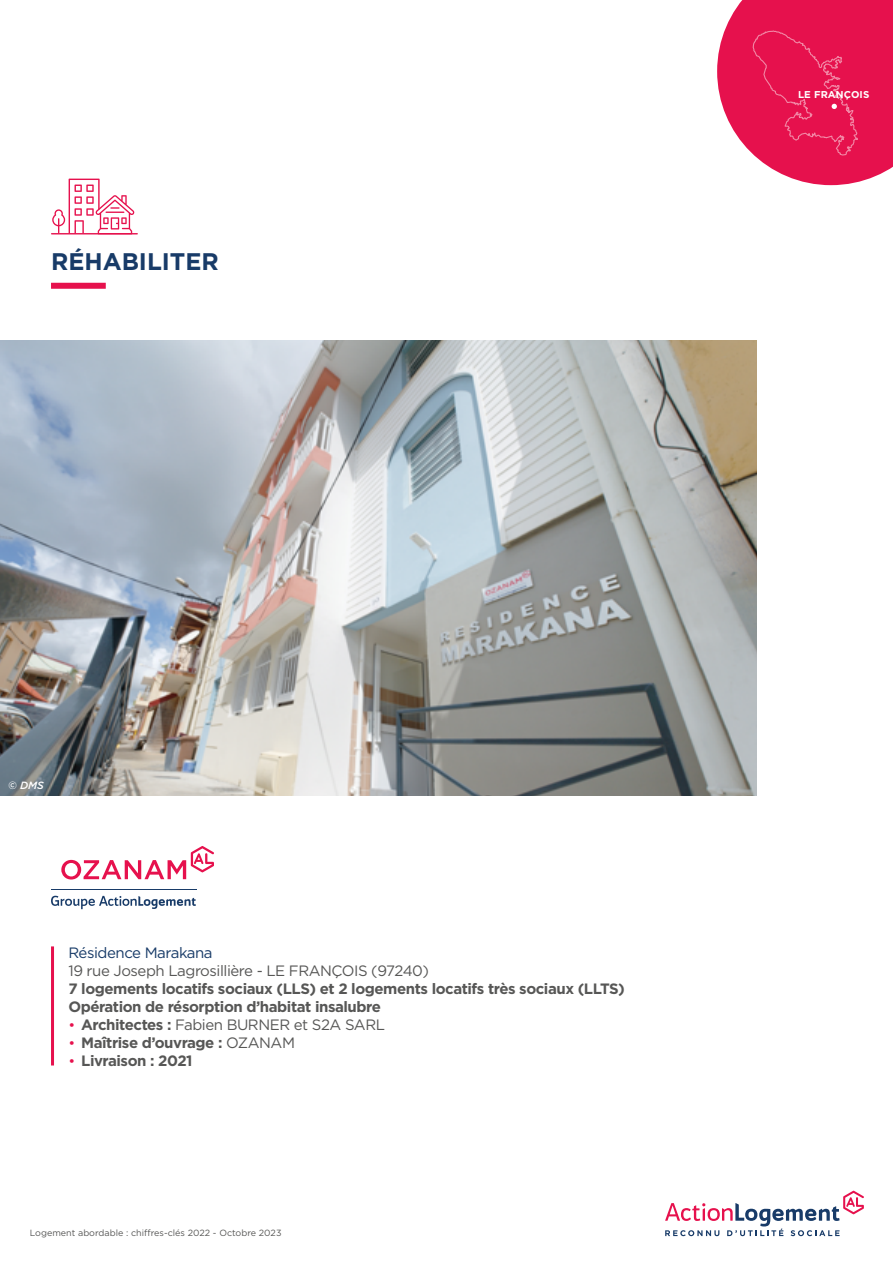
<style>
.page{position:relative;width:893px;height:1263px;background:#fff}
.page>*{position:absolute;margin:0;border:0;box-sizing:border-box;transform-origin:0 0}
.t1{font:700 24px "Gotham";color:#183b68}
.t2{font:700 15px/18px "Gotham";letter-spacing:-.03em;color:#575756}
.t3{font:15px "Gotham";letter-spacing:-.03em;color:#575756}
.t4{font:15px "Gotham";letter-spacing:-.03em;color:#183b68}
.t5{font:italic 500 10.5px "Gotham";color:#fff}
.t6{font:700 9.9px "Gotham";letter-spacing:.01em;color:#fff}
.t7{font:9px "Gotham";color:#575756}
.s1{font-size:14.25px;color:#e6114d}
.s2{font-weight:700}
.s3{font-weight:400;font-size:14.25px;color:#e6114d}
.s4{font-weight:400}
</style>
<div class="page">
<svg style="left:665px;top:1191px;width:199px;height:45px"></svg>
<div style="left:51px;top:283px;width:55px;height:6px;background:#e6114d"></div>
<hr style="left:51px;top:233px;width:87px;height:1px;background:#e6114d">
<svg style="left:52px;top:179px;width:82px;height:55px"></svg>
<svg style="left:717px;top:0;width:176px;height:185px;background:#e93366"></svg>
<img style="left:0;top:340px;width:757px;height:455px">
<hr style="left:51px;top:946px;width:3px;height:119px;background:#e6114d">
<svg style="left:51px;top:896px;width:145px;height:13px"></svg>
<hr style="left:51px;top:889px;width:146px;height:1px;background:#183b68">
<svg style="left:61px;top:846px;width:153px;height:33px"></svg>
<h1 class="t1" style="left:51px;top:245px;width:169px">RÉHABILITER</h1>
<p class="t6" style="left:798px;top:88px;width:73px">LE FRANÇOIS</p>
<p class="t5" style="left:8px;top:779px;width:37px">© DMS</p>
<p class="t4" style="left:68px;top:943px;width:146px">Résidence Marakana</p>
<p class="t3" style="left:68px;top:961px;width:362px">19 rue Joseph Lagrosillière - LE FRANÇOIS (97240)</p>
<p class="t2" style="left:68px;top:980px;width:558px">7 logements locatifs sociaux (LLS) et 2 logements locatifs très sociaux (LLTS)<br>Opération de résorption d’habitat insalubre</p>
<p class="t3" style="left:68px;top:1015px;width:318px"><span class="s1">•</span> <span class="s2">Architectes :</span> Fabien BURNER et S2A SARL</p>
<p class="t2" style="left:68px;top:1034px;width:228px"><span class="s3">•</span> Maîtrise d’ouvrage : <span class="s4">OZANAM</span></p>
<p class="t2" style="left:68px;top:1052px;width:126px"><span class="s3">•</span> Livraison : 2021</p>
<p class="t7" style="left:30px;top:1227px;width:253px">Logement abordable : chiffres-clés 2022 - Octobre 2023</p>
</div>
